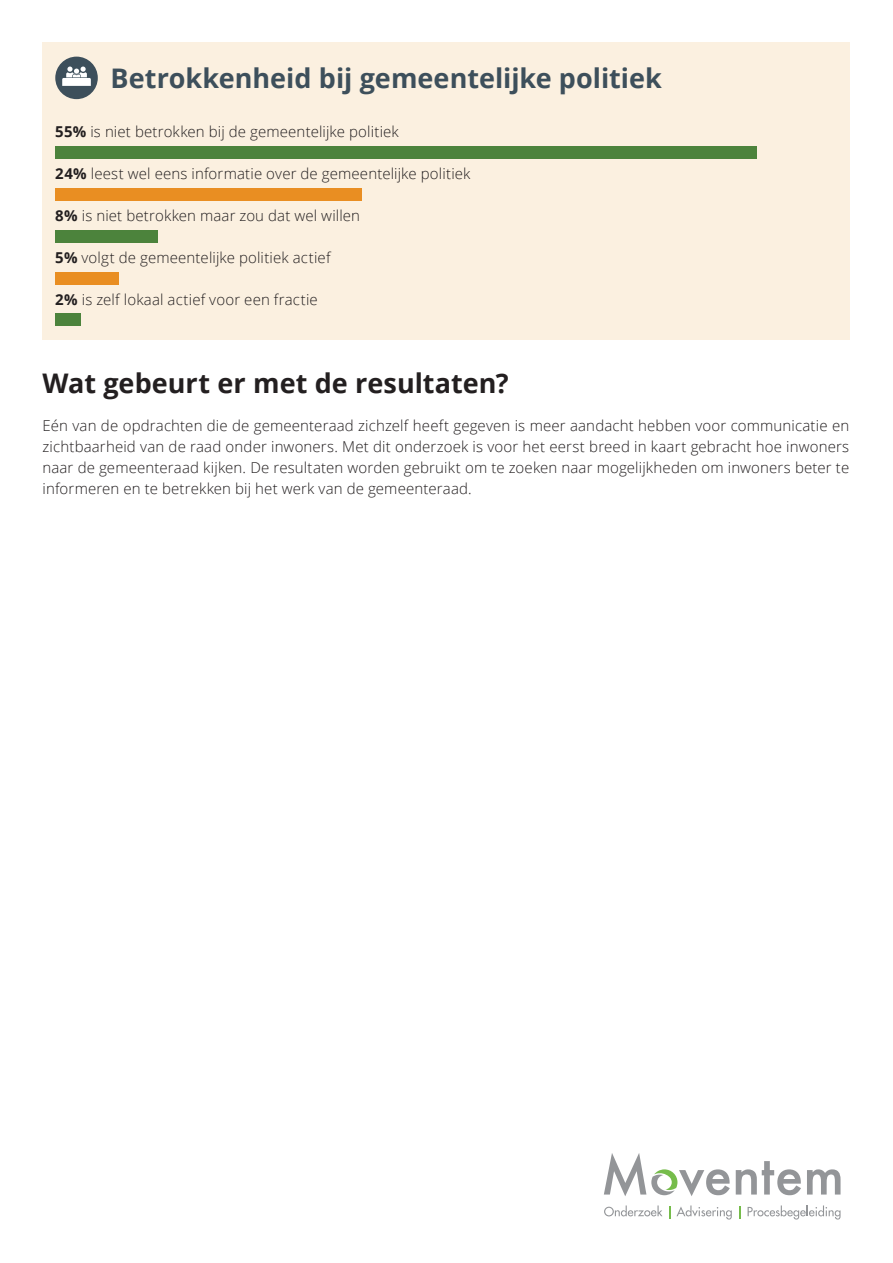
<style>
.page{position:relative;width:893px;height:1263px;background:#fff}
.page>*{position:absolute;margin:0;border:0;box-sizing:border-box;transform-origin:0 0}
.H2_blauw{font:700 27px "Open Sans";color:#3d4f5b}
.H2_blauw-2{font:700 27px "Open Sans";color:#231f20}
.tekst{font:300 15px/21px "Open Sans";letter-spacing:.01em;color:#231f20;text-align:justify}
.tekst_centreren{font:300 15px "Open Sans";letter-spacing:.01em;color:#231f20}
.s1{font-weight:700}
</style>
<div class="page">
<div style="left:43px;top:43px;width:807px;height:297px;background:#fbf0e0"></div>
<div style="left:55px;top:146px;width:702px;height:13px;background:#4c833c"></div>
<div style="left:55px;top:188px;width:306px;height:13px;background:#e98e22"></div>
<div style="left:55px;top:230px;width:102px;height:13px;background:#4c833c"></div>
<div style="left:55px;top:272px;width:64px;height:13px;background:#e98e22"></div>
<div style="left:55px;top:313px;width:26px;height:13px;background:#4c833c"></div>
<div style="left:55px;top:57px;width:43px;height:42px;background:#3d4f5b;border-radius:50%"></div>
<svg style="left:62px;top:67px;width:29px;height:19px"></svg>
<svg style="left:736px;top:1161px;width:65px;height:34px"></svg>
<svg style="left:807px;top:1169px;width:33px;height:25px"></svg>
<svg style="left:604px;top:1153px;width:126px;height:43px"></svg>
<svg style="left:604px;top:1205px;width:58px;height:11px"></svg>
<svg style="left:669px;top:1206px;width:1px;height:13px"></svg>
<svg style="left:676px;top:1205px;width:56px;height:14px"></svg>
<svg style="left:739px;top:1206px;width:1px;height:13px"></svg>
<svg style="left:748px;top:1205px;width:92px;height:14px"></svg>
<h2 class="H2_blauw" style="left:111px;top:59px;width:553px">Betrokkenheid bij gemeentelijke politiek</h2>
<p class="tekst_centreren" style="left:55px;top:121px;width:345px"><span class="s1">55%</span> is niet betrokken bij de gemeentelijke politiek</p>
<p class="tekst_centreren" style="left:55px;top:163px;width:417px"><span class="s1">24%</span> leest wel eens informatie over de gemeentelijke politiek</p>
<p class="tekst_centreren" style="left:55px;top:205px;width:306px"><span class="s1">8%</span> is niet betrokken maar zou dat wel willen</p>
<p class="tekst_centreren" style="left:55px;top:247px;width:277px"><span class="s1">5%</span> volgt de gemeentelijke politiek actief</p>
<p class="tekst_centreren" style="left:55px;top:289px;width:264px"><span class="s1">2%</span> is zelf lokaal actief voor een fractie</p>
<h2 class="H2_blauw-2" style="left:43px;top:365px;width:468px">Wat gebeurt er met de resultaten?</h2>
<p class="tekst" style="left:43px;top:414px;width:808px">Eén van de opdrachten die de gemeenteraad zichzelf heeft gegeven is meer aandacht hebben voor communicatie en zichtbaarheid van de raad onder inwoners. Met dit onderzoek is voor het eerst breed in kaart gebracht hoe inwoners naar de gemeenteraad kijken. De resultaten worden gebruikt om te zoeken naar mogelijkheden om inwoners beter te informeren en te betrekken bij het werk van de gemeenteraad.</p>
</div>
